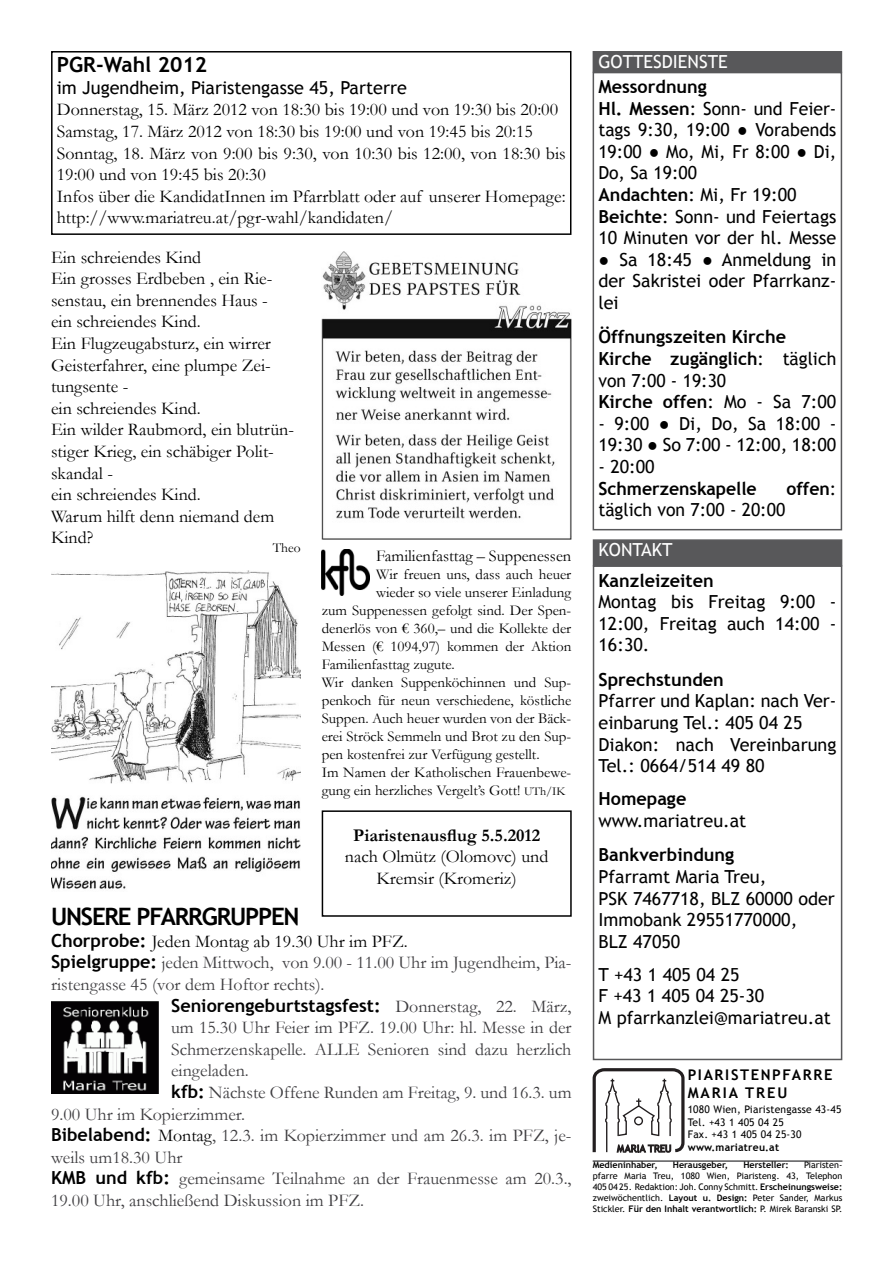
<style>
.page{position:relative;width:893px;height:1263px;background:#fff}
.page>*{position:absolute;margin:0;border:0;box-sizing:border-box;transform-origin:0 0}
.t1{font:700 24px "Trebuchet MS";letter-spacing:-.05em;color:#000}
.t2{font:700 21px "Trebuchet MS";color:#000}
.t3{font:18px/21.6px "Garamond";color:#000}
.t4{font:18px/21.6px "Trebuchet MS";color:#000}
.t5{font:18px/21.6px "Garamond";color:#3e3d40}
.t6{font:700 18px/21.6px "Trebuchet MS";color:#000}
.t7{font:700 18px "Garamond";color:#000}
.t8{font:18px "Trebuchet MS";color:#fff}
.t9{font:16.5px "Garamond";color:#000}
.t10{font:15px "Garamond";color:#000}
.t11{font:700 14.7px/17.7px "Trebuchet MS";letter-spacing:.11em;color:#000}
.t12{font:13.5px "Garamond";color:#000}
.t13{font:10.5px/12.6px "Trebuchet MS";letter-spacing:.02em;color:#000}
.t14{font:700 10.5px "Trebuchet MS";letter-spacing:.02em;color:#000}
.t15{font:9px/10.8px "Trebuchet MS";color:#000;text-align:justify}
.t16{font:700 9px "Trebuchet MS";color:#000}
.s1{font-size:12px}
.s2{font-family:"Trebuchet MS";font-weight:700;color:#000}
.s3{color:#000}
.s4{font-family:"Garamond";font-weight:400;color:#3e3d40}
.s5{font-weight:700}
.s6{font-weight:400}
</style>
<div class="page">
<img style="left:51px;top:1002px;width:107px;height:91px">
<div style="left:322px;top:810px;width:249px;height:107px;border:1px solid #000"></div>
<div style="left:51px;top:51px;width:520px;height:184px;border:1px solid #000"></div>
<img style="left:322px;top:251px;width:249px;height:288px">
<img style="left:51px;top:570px;width:249px;height:319px">
<img style="left:322px;top:549px;width:47px;height:46px">
<div style="left:592px;top:565px;width:250px;height:495px;border:1px solid #58585a"></div>
<div style="left:593px;top:540px;width:248px;height:26px;background:#58585a"></div>
<div style="left:592px;top:539px;width:250px;height:27px;border:1px solid #58585a"></div>
<div style="left:592px;top:72px;width:250px;height:458px;border:1px solid #58585a"></div>
<div style="left:593px;top:52px;width:248px;height:20px;background:#58585a"></div>
<div style="left:592px;top:51px;width:250px;height:22px;border:1px solid #58585a"></div>
<hr style="left:592px;top:1160px;width:250px;height:2px;background:#58585a">
<svg style="left:592px;top:1068px;width:92px;height:84px"></svg>
<p class="t2" style="left:57px;top:57px;width:152px">PGR-Wahl 2012</p>
<p class="t4" style="left:57px;top:78px;width:351px">im Jugendheim, Piaristengasse 45, Parterre</p>
<p class="t3" style="left:57px;top:101px;width:510px">Donnerstag, 15. März 2012 von 18:30 bis 19:00 und von 19:30 bis 20:00<br>Samstag, 17. März 2012 von 18:30 bis 19:00 und von 19:45 bis 20:15<br>Sonntag, 18. März von 9:00 bis 9:30, von 10:30 bis 12:00, von 18:30 bis 19:00 und von 19:45 bis 20:30<br>Infos über die KandidatInnen im Pfarrblatt oder auf unserer Homepage: http://www.mariatreu.at/pgr-wahl/kandidaten/</p>
<p class="t3" style="left:51px;top:248px;width:244px">Ein schreiendes Kind<br>Ein grosses Erdbeben , ein Rie&shy;senstau, ein brennendes Haus -<br>ein schreiendes Kind.<br>Ein Flugzeugabsturz, ein wirrer<br>Geisterfahrer, eine plumpe Zei&shy;tungsente -<br>ein schreiendes Kind.<br>Ein wilder Raubmord, ein blutrün&shy;stiger Krieg, ein schäbiger Polit&shy;skandal -<br>ein schreiendes Kind.<br>Warum hilft denn niemand dem<br>Kind?</p>
<p class="t12" style="left:273px;top:543px;width:29px">Theo</p>
<p class="t9" style="left:376px;top:550px;width:197px">Familienfasttag – Suppenessen</p>
<p class="t10" style="left:376px;top:569px;width:197px">Wir freuen uns, dass auch heuer</p>
<p class="t10" style="left:376px;top:587px;width:197px">wieder so viele unserer Einladung</p>
<p class="t10" style="left:322px;top:605px;width:251px">zum Suppenessen gefolgt sind. Der Spen-</p>
<p class="t10" style="left:322px;top:623px;width:251px">denerlös von € 360,– und die Kollekte der</p>
<p class="t10" style="left:322px;top:641px;width:251px">Messen (€ 1094,97) kommen der Aktion</p>
<p class="t10" style="left:322px;top:659px;width:135px">Familienfasttag zugute.</p>
<p class="t10" style="left:322px;top:677px;width:251px">Wir danken Suppenköchinnen und Sup-</p>
<p class="t10" style="left:322px;top:695px;width:251px">penkoch für neun verschiedene, köstliche</p>
<p class="t10" style="left:322px;top:713px;width:251px">Suppen. Auch heuer wurden von der Bäck-</p>
<p class="t10" style="left:322px;top:731px;width:251px">erei Ströck Semmeln und Brot zu den Sup-</p>
<p class="t10" style="left:322px;top:749px;width:219px">pen kostenfrei zur Verfügung gestellt.</p>
<p class="t10" style="left:322px;top:767px;width:251px">Im Namen der Katholischen Frauenbewe-</p>
<p class="t10" style="left:322px;top:785px;width:245px">gung ein herzliches Vergelt’s Gott! <span class="s1">UTh/IK</span></p>
<p class="t7" style="left:353px;top:829px;width:188px">Piaristenausflug 5.5.2012</p>
<p class="t3" style="left:345px;top:848px;width:205px;text-align:center">nach Olmütz (Olomovc) und<br>Kremsir (Kromeriz)</p>
<h1 class="t1" style="left:51px;top:907px;width:250px">UNSERE PFARRGRUPPEN</h1>
<p class="t5" style="left:51px;top:932px;width:522px"><span class="s2">Chorprobe:</span> <span class="s3">Jeden Montag ab 19.30 Uhr im PFZ.<br></span><span class="s2">Spielgruppe:</span> jeden Mittwoch, von 9.00 - 11.00 Uhr im Jugendheim, Pia&shy;ristengasse 45 (vor dem Hoftor rechts).</p>
<p class="t6" style="left:171px;top:996px;width:402px">Seniorengeburtstagsfest: <span class="s4">Donnerstag, 22. März,</span></p>
<p class="t5" style="left:171px;top:1018px;width:402px">um 15.30 Uhr Feier im PFZ. 19.00 Uhr: hl. Messe in der</p>
<p class="t5" style="left:171px;top:1040px;width:402px">Schmerzenskapelle. ALLE Senioren sind dazu herzlich</p>
<p class="t5" style="left:171px;top:1062px;width:79px">eingeladen.</p>
<p class="t5" style="left:171px;top:1083px;width:402px"><span class="s2">kfb:</span> Nächste Offene Runden am Freitag, 9. und 16.3. um</p>
<p class="t5" style="left:51px;top:1105px;width:195px">9.00 Uhr im Kopierzimmer.</p>
<p class="t5" style="left:51px;top:1126px;width:522px"><span class="s2">Bibelabend:</span> <span class="s3">Montag</span>, 12.3. im Kopierzimmer und am 26.3. im PFZ, je-</p>
<p class="t5" style="left:51px;top:1148px;width:133px">weils um18.30 Uhr</p>
<p class="t5" style="left:51px;top:1170px;width:522px"><span class="s2">KMB und kfb:</span> gemeinsame Teilnahme an der Frauenmesse am 20.3.,</p>
<p class="t5" style="left:51px;top:1191px;width:315px">19.00 Uhr, anschließend Diskussion im PFZ.</p>
<p class="t8" style="left:598px;top:55px;width:131px">GOTTESDIENSTE</p>
<p class="t4" style="left:598px;top:77px;width:239px"><span class="s5">Messordnung<br>Hl. Messen</span>: Sonn- und Feier&shy;tags 9:30, 19:00 ● Vorabends<br>19:00 ● Mo, Mi, Fr 8:00 ● Di,<br>Do, Sa 19:00<br><span class="s5">Andachten</span>: Mi, Fr 19:00<br><span class="s5">Beichte</span>: Sonn- und Feiertags<br>10 Minuten vor der hl. Messe</p>
<p class="t4" style="left:598px;top:250px;width:239px;text-align:justify">● Sa 18:45 ● Anmeldung in der Sakristei oder Pfarrkanz&shy;lei</p>
<p class="t6" style="left:598px;top:328px;width:239px">Öffnungszeiten Kirche<br>Kirche zugänglich<span class="s6">: täglich von 7:00 - 19:30<br></span>Kirche offen<span class="s6">: Mo - Sa 7:00</span></p>
<p class="t4" style="left:598px;top:414px;width:239px">- 9:00 ● Di, Do, Sa 18:00 -<br>19:30 ● So 7:00 - 12:00, 18:00</p>
<p class="t4" style="left:598px;top:457px;width:58px">- 20:00</p>
<p class="t6" style="left:598px;top:479px;width:160px">Schmerzenskapelle</p>
<p class="t6" style="left:786px;top:479px;width:52px">offen<span class="s6">:</span></p>
<p class="t4" style="left:598px;top:501px;width:188px">täglich von 7:00 - 20:00</p>
<p class="t8" style="left:598px;top:543px;width:76px">KONTAKT</p>
<p class="t6" style="left:598px;top:571px;width:117px">Kanzleizeiten</p>
<p class="t4" style="left:598px;top:593px;width:239px;text-align:justify">Montag bis Freitag 9:00 - 12:00, Freitag auch 14:00 - 16:30.</p>
<p class="t6" style="left:598px;top:670px;width:127px">Sprechstunden</p>
<p class="t4" style="left:598px;top:692px;width:239px">Pfarrer und Kaplan: nach Ver&shy;einbarung Tel.: 405 04 25<br>Diakon: nach Vereinbarung<br>Tel.: 0664/514 49 80</p>
<p class="t6" style="left:598px;top:790px;width:89px">Homepage</p>
<p class="t4" style="left:598px;top:811px;width:149px">www.mariatreu.at</p>
<p class="t6" style="left:598px;top:846px;width:137px">Bankverbindung</p>
<p class="t4" style="left:598px;top:867px;width:238px">Pfarramt Maria Treu,<br>PSK 7467718, BLZ 60000 oder<br>Immobank 29551770000,<br>BLZ 47050</p>
<p class="t4" style="left:598px;top:965px;width:234px">T +43 1 405 04 25<br>F +43 1 405 04 25-30<br>M pfarrkanzlei@mariatreu.at</p>
<p class="t11" style="left:687px;top:1067px;width:146px">PIARISTENPFARRE<br>MARIA TREU</p>
<p class="t13" style="left:687px;top:1104px;width:155px">1080 Wien, Piaristengasse 43-45<br>Tel. +43 1 405 04 25<br>Fax. +43 1 405 04 25-30</p>
<p class="t14" style="left:687px;top:1143px;width:93px">www.mariatreu.at</p>
<p class="t16" style="left:592px;top:1162px;width:66px">Medieninhaber,</p>
<p class="t16" style="left:673px;top:1162px;width:57px">Herausgeber,</p>
<p class="t16" style="left:743px;top:1162px;width:47px">Hersteller:</p>
<p class="t15" style="left:592px;top:1161px;width:251px;text-indent:211px">Piaristen&shy;pfarre Maria Treu, 1080 Wien, Piaristeng. 43, Telephon 405 04 25. Redaktion: Joh. Conny Schmitt. <span class="s5">Erscheinungsweise: </span>zweiwöchentlich. <span class="s5">Layout u. Design:</span> Peter Sander, Markus Stickler. <span class="s5">Für den Inhalt verantwortlich:</span> P. Mirek Baranski SP.</p>
</div>
